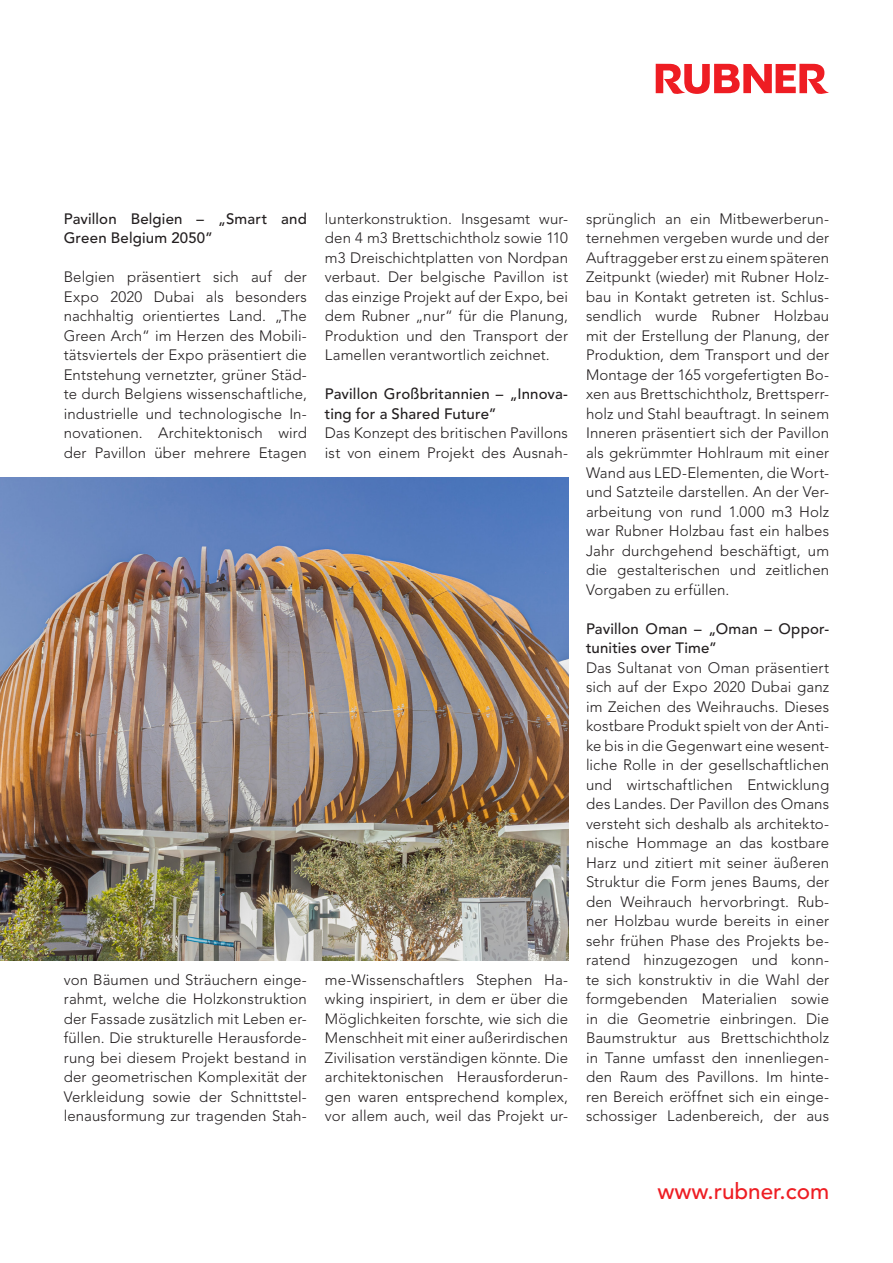
<style>
.page{position:relative;width:893px;height:1263px;background:#fff}
.page>*{position:absolute;margin:0;border:0;box-sizing:border-box;transform-origin:0 0}
.Titles{font:500 22.5px "Avenir LT Std";color:#ee1d23}
.Eck_Fließtext{font:300 15px/19.5px "Avenir LT Std";letter-spacing:.005em;color:#231f20;text-align:justify}
.Eck_Fließtext-2{font:500 15px/19.5px "Avenir LT Std";letter-spacing:.01em;color:#231f20}
</style>
<div class="page">
<img style="left:0;top:477px;width:568px;height:484px">
<svg style="left:656px;top:64px;width:173px;height:30px"></svg>
<p class="Eck_Fließtext-2" style="left:64px;top:209px;width:245px">Pavillon Belgien – „Smart and<br>Green Belgium 2050”</p>
<p class="Eck_Fließtext" style="left:64px;top:268px;width:245px">Belgien präsentiert sich auf der Expo 2020 Dubai als besonders nachhaltig orientiertes Land. „The Green Arch“ im Herzen des Mobili&shy;tätsviertels der Expo präsentiert die Entstehung vernetzter, grüner Städ&shy;te durch Belgiens wissenschaftliche, industrielle und technologische In&shy;novationen. Architektonisch wird der Pavillon über mehrere Etagen</p>
<p class="Eck_Fließtext" style="left:64px;top:970px;width:245px">von Bäumen und Sträuchern einge&shy;rahmt, welche die Holzkonstruktion der Fassade zusätzlich mit Leben er&shy;füllen. Die strukturelle Herausforde&shy;rung bei diesem Projekt bestand in der geometrischen Komplexität der Verkleidung sowie der Schnittstel&shy;lenausformung zur tragenden Stah-</p>
<p class="Eck_Fließtext" style="left:325px;top:209px;width:245px">lunterkonstruktion. Insgesamt wur&shy;den 4 m3 Brettschichtholz sowie 110 m3 Dreischichtplatten von Nordpan verbaut. Der belgische Pavillon ist das einzige Projekt auf der Expo, bei dem Rubner „nur“ für die Planung, Produktion und den Transport der Lamellen verantwortlich zeichnet.</p>
<p class="Eck_Fließtext-2" style="left:325px;top:385px;width:245px">Pavillon Großbritannien – „Innova&shy;ting for a Shared Future”</p>
<p class="Eck_Fließtext" style="left:325px;top:424px;width:245px">Das Konzept des britischen Pavillons ist von einem Projekt des Ausnah-</p>
<p class="Eck_Fließtext" style="left:325px;top:970px;width:245px">me-Wissenschaftlers Stephen Ha&shy;wking inspiriert, in dem er über die Möglichkeiten forschte, wie sich die Menschheit mit einer außerirdischen Zivilisation verständigen könnte. Die architektonischen Herausforderun&shy;gen waren entsprechend komplex, vor allem auch, weil das Projekt ur-</p>
<p class="Eck_Fließtext" style="left:586px;top:209px;width:245px">sprünglich an ein Mitbewerberun&shy;ternehmen vergeben wurde und der Auftraggeber erst zu einem späteren Zeitpunkt (wieder) mit Rubner Holz&shy;bau in Kontakt getreten ist. Schlus&shy;sendlich wurde Rubner Holzbau mit der Erstellung der Planung, der Produktion, dem Transport und der Montage der 165 vorgefertigten Bo&shy;xen aus Brettschichtholz, Brettsperr&shy;holz und Stahl beauftragt. In seinem Inneren präsentiert sich der Pavillon als gekrümmter Hohlraum mit einer Wand aus LED-Elementen, die Wort&shy;und Satzteile darstellen. An der Ver&shy;arbeitung von rund 1.000 m3 Holz war Rubner Holzbau fast ein halbes Jahr durchgehend beschäftigt, um die gestalterischen und zeitlichen Vorgaben zu erfüllen.</p>
<p class="Eck_Fließtext-2" style="left:586px;top:619px;width:245px">Pavillon Oman – „Oman – Oppor&shy;tunities over Time”</p>
<p class="Eck_Fließtext" style="left:586px;top:658px;width:245px">Das Sultanat von Oman präsentiert sich auf der Expo 2020 Dubai ganz im Zeichen des Weihrauchs. Dieses kostbare Produkt spielt von der Anti&shy;ke bis in die Gegenwart eine wesent&shy;liche Rolle in der gesellschaftlichen und wirtschaftlichen Entwicklung des Landes. Der Pavillon des Omans versteht sich deshalb als architekto&shy;nische Hommage an das kostbare Harz und zitiert mit seiner äußeren Struktur die Form jenes Baums, der den Weihrauch hervorbringt. Rub&shy;ner Holzbau wurde bereits in einer sehr frühen Phase des Projekts be&shy;ratend hinzugezogen und konn&shy;te sich konstruktiv in die Wahl der formgebenden Materialien sowie in die Geometrie einbringen. Die Baumstruktur aus Brettschichtholz in Tanne umfasst den innenliegen&shy;den Raum des Pavillons. Im hinte&shy;ren Bereich eröffnet sich ein einge&shy;schossiger Ladenbereich, der aus</p>
<p class="Titles" style="left:657px;top:1178px;width:173px">www.rubner.com</p>
</div>
